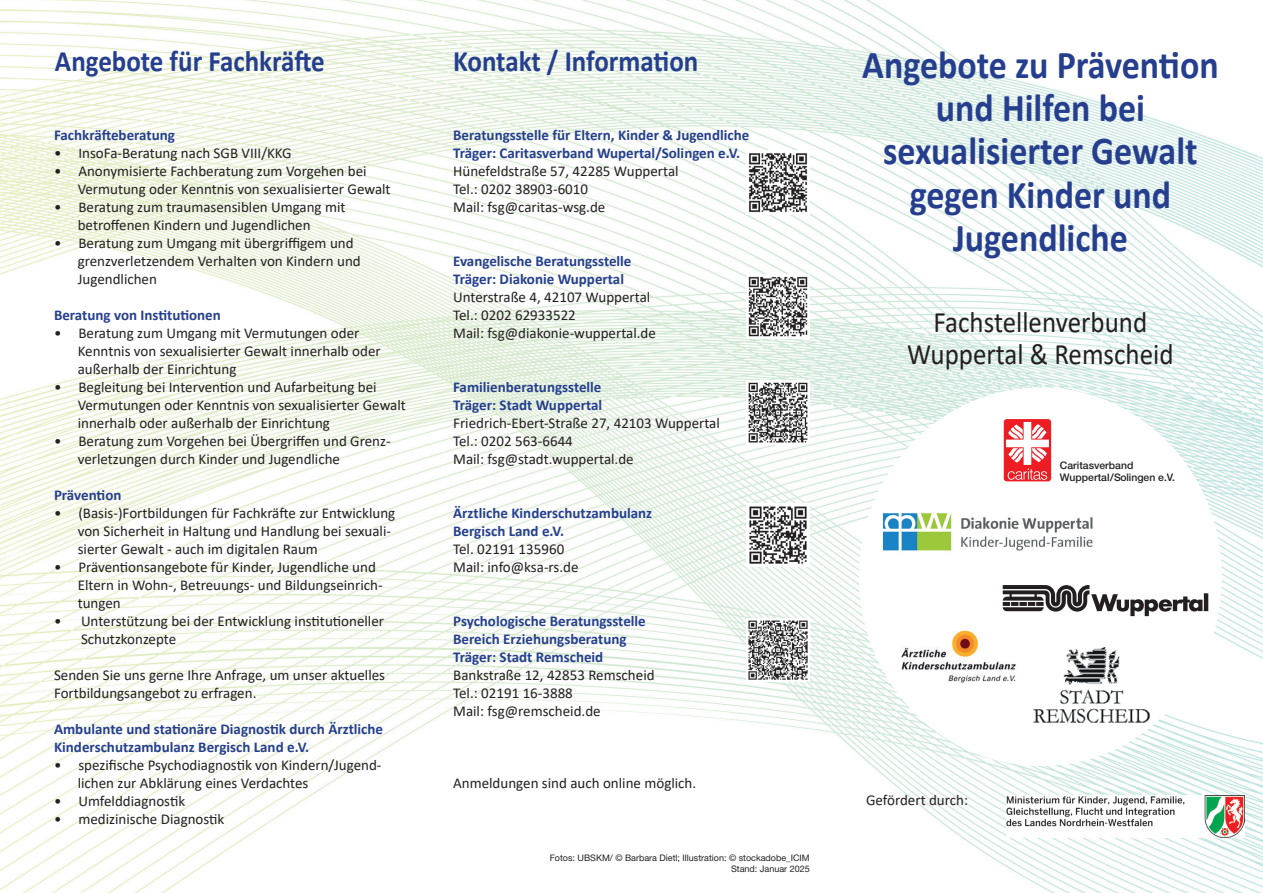
<style>
.page{position:relative;width:1263px;height:893px;background:#fff}
.page>*{position:absolute;margin:0;border:0;box-sizing:border-box;transform-origin:0 0}
.t1{font:700 39.6px/43.2px "Calibri";color:#253f8e;text-align:center;scale:.91 1}
.t2{font:700 29.7px "Calibri";color:#253f8e;scale:.91 1}
.t3{font:29.7px/32.4px "Calibri";color:#231f20;text-align:center;scale:.91 1}
.t4{font:15px/18px "Calibri";color:#231f20}
.t5{font:700 15px/18px "Calibri";color:#253f8e}
.t6{font:500 10.35px/12.5px "Helvetica Neue";color:#231f20}
.t7{font:9px/10.8px "Helvetica Neue LT Pro";color:#231f20;text-align:right}
</style>
<div class="page">
<img style="left:0;top:0;width:1263px;height:893px">
<img style="left:1007px;top:795px;width:238px;height:43px">
<div style="left:859px;top:387px;width:363px;height:379px;background:#fff;border-radius:50%"></div>
<img style="left:901px;top:630px;width:115px;height:53px">
<img style="left:1033px;top:647px;width:116px;height:76px">
<svg style="left:1003px;top:585px;width:205px;height:31px"></svg>
<img style="left:883px;top:513px;width:210px;height:38px">
<img style="left:746px;top:151px;width:64px;height:64px">
<img style="left:746px;top:274px;width:64px;height:64px">
<img style="left:746px;top:381px;width:64px;height:63px">
<img style="left:746px;top:503px;width:64px;height:64px">
<img style="left:746px;top:618px;width:64px;height:64px">
<div style="left:1004px;top:419px;width:47px;height:62px;background:#ee1d23;border-radius:3px"></div>
<svg style="left:1006px;top:422px;width:43px;height:58px"></svg>
<h2 class="t2" style="left:55px;top:40px;width:298px">Angebote für Fachkräfte</h2>
<p class="t5" style="left:54px;top:126px;width:122px">Fachkräfteberatung</p>
<p class="t4" style="left:54px;top:143px;width:239px">• InsoFa-Beratung nach SGB VIII/KKG</p>
<p class="t4" style="left:78px;top:161px;width:314px;text-indent:-24px">• Anonymisierte Fachberatung zum Vorgehen bei<br>Vermutung oder Kenntnis von sexualisierter Gewalt</p>
<p class="t4" style="left:78px;top:197px;width:269px;text-indent:-24px">• Beratung zum traumasensiblen Umgang mit betroffenen Kindern und Jugendlichen</p>
<p class="t4" style="left:78px;top:233px;width:285px;text-indent:-24px">• Beratung zum Umgang mit übergriffigem und grenzverletzendem Verhalten von Kindern und<br>Jugendlichen</p>
<p class="t5" style="left:54px;top:306px;width:168px">Beratung von Institutionen</p>
<p class="t4" style="left:78px;top:323px;width:304px;text-indent:-24px">• Beratung zum Umgang mit Vermutungen oder<br>Kenntnis von sexualisierter Gewalt innerhalb oder außerhalb der Einrichtung</p>
<p class="t4" style="left:78px;top:377px;width:330px;text-indent:-24px">• Begleitung bei Intervention und Aufarbeitung bei<br>Vermutungen oder Kenntnis von sexualisierter Gewalt innerhalb oder außerhalb der Einrichtung</p>
<p class="t4" style="left:78px;top:431px;width:314px;text-indent:-24px">• Beratung zum Vorgehen bei Übergriffen und Grenz&shy;verletzungen durch Kinder und Jugendliche</p>
<p class="t5" style="left:54px;top:486px;width:69px">Prävention</p>
<p class="t4" style="left:78px;top:503px;width:319px;text-indent:-24px">• (Basis-)Fortbildungen für Fachkräfte zur Entwicklung von Sicherheit in Haltung und Handlung bei sexuali&shy;sierter Gewalt - auch im digitalen Raum</p>
<p class="t4" style="left:78px;top:557px;width:306px;text-indent:-24px">• Präventionsangebote für Kinder, Jugendliche und<br>Eltern in Wohn-, Betreuungs- und Bildungseinrich&shy;tungen</p>
<p class="t4" style="left:81px;top:611px;width:305px;text-indent:-27px">• Unterstützung bei der Entwicklung institutioneller<br>Schutzkonzepte</p>
<p class="t4" style="left:54px;top:665px;width:333px">Senden Sie uns gerne Ihre Anfrage, um unser aktuelles<br>Fortbildungsangebot zu erfragen.</p>
<p class="t5" style="left:54px;top:720px;width:331px">Ambulante und stationäre Diagnostik durch Ärztliche<br>Kinderschutzambulanz Bergisch Land e.V.</p>
<p class="t4" style="left:78px;top:755px;width:305px;text-indent:-24px">• spezifische Psychodiagnostik von Kindern/Jugend&shy;lichen zur Abklärung eines Verdachtes</p>
<p class="t4" style="left:54px;top:791px;width:133px">• Umfelddiagnostik</p>
<p class="t4" style="left:54px;top:809px;width:172px">• medizinische Diagnostik</p>
<h2 class="t2" style="left:453px;top:40px;width:271px">Kontakt / Information</h2>
<p class="t5" style="left:453px;top:126px;width:298px">Beratungsstelle für Eltern, Kinder &amp; Jugendliche<br>Träger: Caritasverband Wupertal/Solingen e.V.</p>
<p class="t4" style="left:453px;top:161px;width:227px">Hünefeldstraße 57, 42285 Wuppertal<br>Tel.: 0202 38903-6010<br>Mail: fsg@caritas-wsg.de</p>
<p class="t5" style="left:453px;top:252px;width:180px">Evangelische Beratungsstelle<br>Träger: Diakonie Wuppertal</p>
<p class="t4" style="left:453px;top:287px;width:204px">Unterstraße 4, 42107 Wuppertal<br>Tel.: 0202 62933522<br>Mail: fsg@diakonie-wuppertal.de</p>
<p class="t5" style="left:453px;top:378px;width:150px">Familienberatungsstelle<br>Träger: Stadt Wuppertal</p>
<p class="t4" style="left:453px;top:413px;width:268px">Friedrich-Ebert-Straße 27, 42103 Wuppertal<br>Tel.: 0202 563-6644<br>Mail: fsg@stadt.wuppertal.de</p>
<p class="t5" style="left:453px;top:504px;width:201px">Ärztliche Kinderschutzambulanz<br>Bergisch Land e.V.</p>
<p class="t4" style="left:453px;top:539px;width:127px">Tel. 02191 135960<br>Mail: info@ksa-rs.de</p>
<p class="t5" style="left:453px;top:612px;width:194px">Psychologische Beratungsstelle<br>Bereich Erziehungsberatung<br>Träger: Stadt Remscheid</p>
<p class="t4" style="left:453px;top:665px;width:203px">Bankstraße 12, 42853 Remscheid<br>Tel.: 02191 16-3888<br>Mail: fsg@remscheid.de</p>
<p class="t4" style="left:453px;top:773px;width:245px">Anmeldungen sind auch online möglich.</p>
<p class="t7" style="left:550px;top:852px;width:262px">Fotos: UBSKM/ © Barbara Dietl; Illustration: © stockadobe_ICIM<br>Stand: Januar 2025</p>
<h1 class="t1" style="left:862px;top:43px;width:393px">Angebote zu Prävention und Hilfen bei sexualisierter Gewalt gegen Kinder und<br>Jugendliche</h1>
<h2 class="t3" style="left:907px;top:305px;width:294px">Fachstellenverbund<br>Wuppertal &amp; Remscheid</h2>
<p class="t6" style="left:1060px;top:459px;width:116px">Caritasverband<br>Wuppertal/Solingen e.V.</p>
<p class="t4" style="left:866px;top:791px;width:103px">Gefördert durch:</p>
</div>
